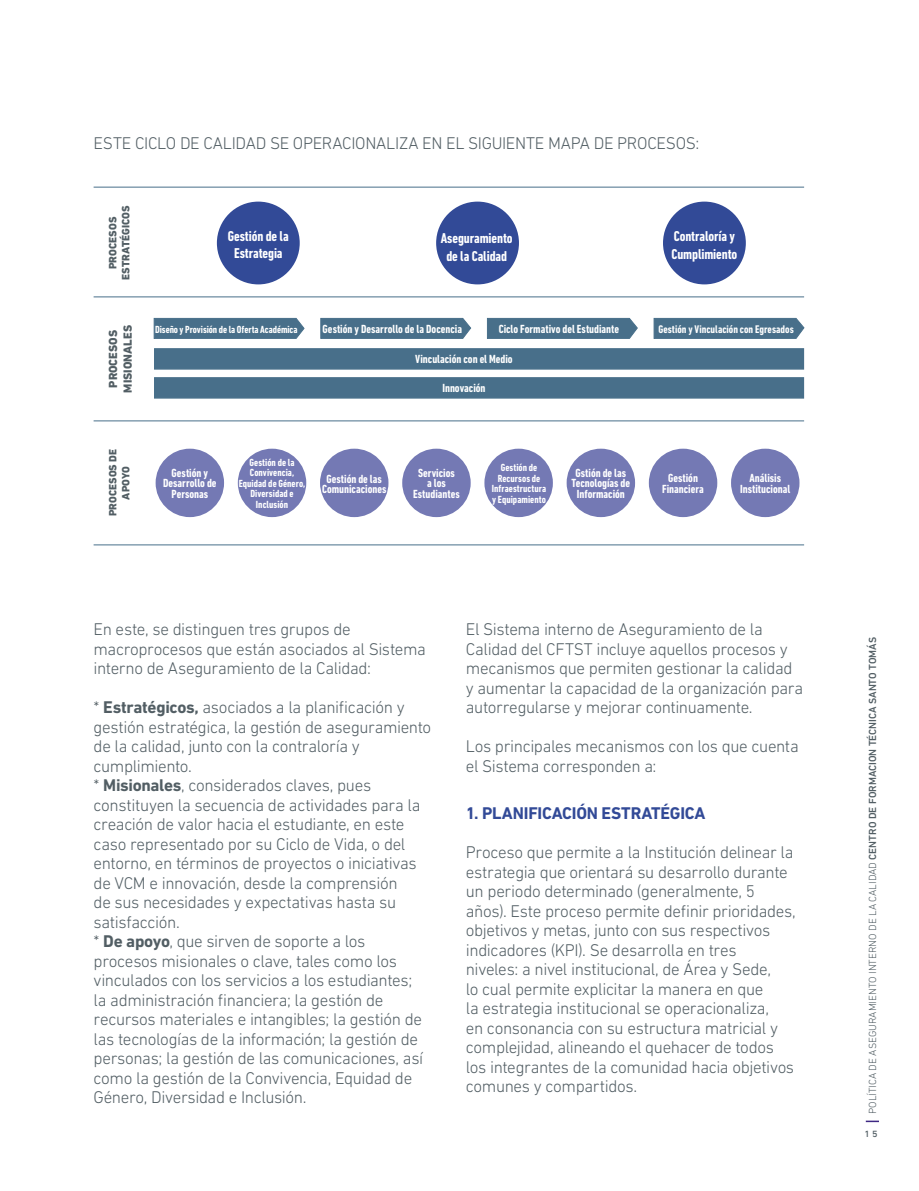
<style>
.page{position:relative;width:919px;height:1191px;background:#fff}
.page>*{position:absolute;margin:0;border:0;box-sizing:border-box;transform-origin:0 0}
.t1{font:300 17.25px/19.5px "DIN Next LT Pro";letter-spacing:-.02em;color:#525e64}
.t2{font:700 17.25px "DIN Next LT Pro";letter-spacing:-.015em;color:#324a97}
.t3{font:700 condensed 14.55px/17.4px "DIN Next LT Pro";letter-spacing:-.01em;color:#fff;text-align:center}
.t4{font:700 condensed 12px/10.5px "DIN Next LT Pro";color:#fff;text-align:center}
.t5{font:800 12px/14.4px "DIN Next LT Pro";color:#525e64;text-align:center}
.t6{font:12px "DIN Next LT Pro";color:#525e64}
.t7{font:700 condensed 11.25px "DIN Next LT Pro";color:#fff}
.t8{font:800 10.95px/13px "DIN Next LT Pro";letter-spacing:.005em;color:#525e64;text-align:center}
.t9{font:800 10.8px/12.9px "DIN Next LT Pro";letter-spacing:.005em;color:#525e64;text-align:center}
.t10{font:700 condensed 10.5px/10.5px "DIN Next LT Pro";color:#fff;text-align:center}
.t11{font:300 10.5px "DIN Next LT Pro";color:#525e64}
.s1{font-weight:700}
.s2{font-weight:500}
</style>
<div class="page">
<svg style="left:865px;top:1120px;width:13px;height:2px"></svg>
<hr style="left:94px;top:187px;width:710px;height:1px;background:#486f8a">
<hr style="left:94px;top:297px;width:710px;height:1px;background:#486f8a">
<hr style="left:94px;top:420px;width:710px;height:1px;background:#486f8a">
<hr style="left:94px;top:544px;width:710px;height:1px;background:#486f8a">
<div style="left:156px;top:449px;width:68px;height:68px;background:#7479b4;border-radius:50%"></div>
<div style="left:320px;top:449px;width:68px;height:68px;background:#7479b4;border-radius:50%"></div>
<div style="left:484px;top:449px;width:69px;height:68px;background:#7479b4;border-radius:50%"></div>
<div style="left:402px;top:449px;width:68px;height:68px;background:#7479b4;border-radius:50%"></div>
<div style="left:566px;top:449px;width:69px;height:68px;background:#7479b4;border-radius:50%"></div>
<div style="left:648px;top:449px;width:69px;height:68px;background:#7479b4;border-radius:50%"></div>
<div style="left:731px;top:449px;width:68px;height:68px;background:#7479b4;border-radius:50%"></div>
<div style="left:238px;top:449px;width:68px;height:68px;background:#7479b4;border-radius:50%"></div>
<div style="left:217px;top:202px;width:83px;height:82px;background:#324a97;border-radius:50%"></div>
<div style="left:436px;top:202px;width:83px;height:82px;background:#324a97;border-radius:50%"></div>
<div style="left:663px;top:202px;width:82px;height:82px;background:#324a97;border-radius:50%"></div>
<div style="left:154px;top:348px;width:650px;height:22px;background:#486f8a;border:2px solid #486f8a"></div>
<svg style="left:154px;top:318px;width:150px;height:21px;background:#4d728d"></svg>
<svg style="left:320px;top:318px;width:151px;height:21px;background:#4d738d"></svg>
<svg style="left:487px;top:318px;width:150px;height:21px;background:#4c728c"></svg>
<svg style="left:653px;top:318px;width:151px;height:21px;background:#4d738d"></svg>
<div style="left:154px;top:377px;width:650px;height:21px;background:#486f8a;border:2px solid #486f8a"></div>
<p class="t1" style="left:94px;top:133px;width:607px">ESTE CICLO DE CALIDAD SE OPERACIONALIZA EN EL SIGUIENTE MAPA DE PROCESOS:</p>
<p class="t8" style="left:106px;top:280px;width:76px;rotate:-90deg">PROCESOS<br>ESTRATÉGICOS</p>
<p class="t5" style="left:106px;top:392px;width:69px;rotate:-90deg">PROCESOS<br>MISIONALES</p>
<p class="t9" style="left:106px;top:516px;width:69px;rotate:-90deg">PROCESOS DE<br>APOYO</p>
<p class="t3" style="left:228px;top:227px;width:62px">Gestión de la<br>Estrategia</p>
<p class="t3" style="left:440px;top:230px;width:73px">Aseguramiento de la Calidad</p>
<p class="t3" style="left:671px;top:228px;width:67px;text-align:left">Contraloría y<br>Cumplimiento</p>
<p class="t10" style="left:155px;top:324px;width:144px">Diseño y Provisión de la Oferta Académica</p>
<p class="t4" style="left:322px;top:323px;width:141px">Gestión y Desarrollo de la Docencia</p>
<p class="t4" style="left:498px;top:323px;width:122px">Ciclo Formativo del Estudiante</p>
<p class="t7" style="left:658px;top:322px;width:137px">Gestión y Vinculación con Egresados</p>
<p class="t4" style="left:415px;top:354px;width:99px">Vinculación con el Medio</p>
<p class="t4" style="left:442px;top:383px;width:45px">Innovación</p>
<p class="t10" style="left:239px;top:457px;width:68px">Gestión de la<br>Convivencia,<br>Equidad de Género,<br>Diversidad e<br>Inclusión</p>
<p class="t4" style="left:163px;top:467px;width:55px">Gestión y<br>Desarrollo de<br>Personas</p>
<p class="t4" style="left:322px;top:473px;width:66px">Gestión de las<br>Comunicaciones</p>
<p class="t10" style="left:491px;top:462px;width:56px">Gestión de<br>Recursos de<br>Infraestructura y Equipamiento</p>
<p class="t4" style="left:413px;top:467px;width:48px">Servicios<br>a los<br>Estudiantes</p>
<p class="t4" style="left:571px;top:467px;width:60px">Gstión de las<br>Tecnologías de<br>Información</p>
<p class="t4" style="left:662px;top:473px;width:43px">Gestión<br>Financiera</p>
<p class="t4" style="left:740px;top:473px;width:52px">Análisis<br>Institucional</p>
<p class="t1" style="left:94px;top:619px;width:334px">En este, se distinguen tres grupos de macroprocesos que están asociados al Sistema interno de Aseguramiento de la Calidad:</p>
<p class="t1" style="left:94px;top:697px;width:339px">* <span class="s1">Estratégicos,</span> asociados a la planificación y gestión estratégica, la gestión de aseguramiento de la calidad, junto con la contraloría y cumplimiento.<br>* <span class="s1">Misionales</span>, considerados claves, pues constituyen la secuencia de actividades para la creación de valor hacia el estudiante, en este caso representado por su Ciclo de Vida, o del entorno, en términos de proyectos o iniciativas de VCM e innovación, desde la comprensión<br>de sus necesidades y expectativas hasta su satisfacción.<br>* <span class="s1">De apoyo</span>, que sirven de soporte a los procesos misionales o clave, tales como los vinculados con los servicios a los estudiantes;<br>la administración financiera; la gestión de recursos materiales e intangibles; la gestión de las tecnologías de la información; la gestión de personas; la gestión de las comunicaciones, así como la gestión de la Convivencia, Equidad de Género, Diversidad e Inclusión.</p>
<p class="t1" style="left:466px;top:619px;width:339px">El Sistema interno de Aseguramiento de la Calidad del CFTST incluye aquellos procesos y mecanismos que permiten gestionar la calidad y aumentar la capacidad de la organización para autorregularse y mejorar continuamente.</p>
<p class="t1" style="left:466px;top:736px;width:334px">Los principales mecanismos con los que cuenta el Sistema corresponden a:</p>
<p class="t2" style="left:466px;top:803px;width:241px">1. PLANIFICACIÓN ESTRATÉGICA</p>
<p class="t1" style="left:466px;top:842px;width:331px">Proceso que permite a la Institución delinear la estrategia que orientará su desarrollo durante un periodo determinado (generalmente, 5 años). Este proceso permite definir prioridades, objetivos y metas, junto con sus respectivos indicadores (KPI). Se desarrolla en tres<br>niveles: a nivel institucional, de Área y Sede,<br>lo cual permite explicitar la manera en que<br>la estrategia institucional se operacionaliza,<br>en consonancia con su estructura matricial y complejidad, alineando el quehacer de todos los integrantes de la comunidad hacia objetivos comunes y compartidos.</p>
<p class="t11" style="left:866px;top:1114px;width:478px;rotate:-90deg">POLÍTICA DE ASEGURAMIENTO INTERNO DE LA CALIDAD <span class="s2">CENTRO DE FORMACION TÉCNICA SANTO TOMÁS</span></p>
<p class="t6" style="left:864px;top:1126px;width:15px">15</p>
</div>
